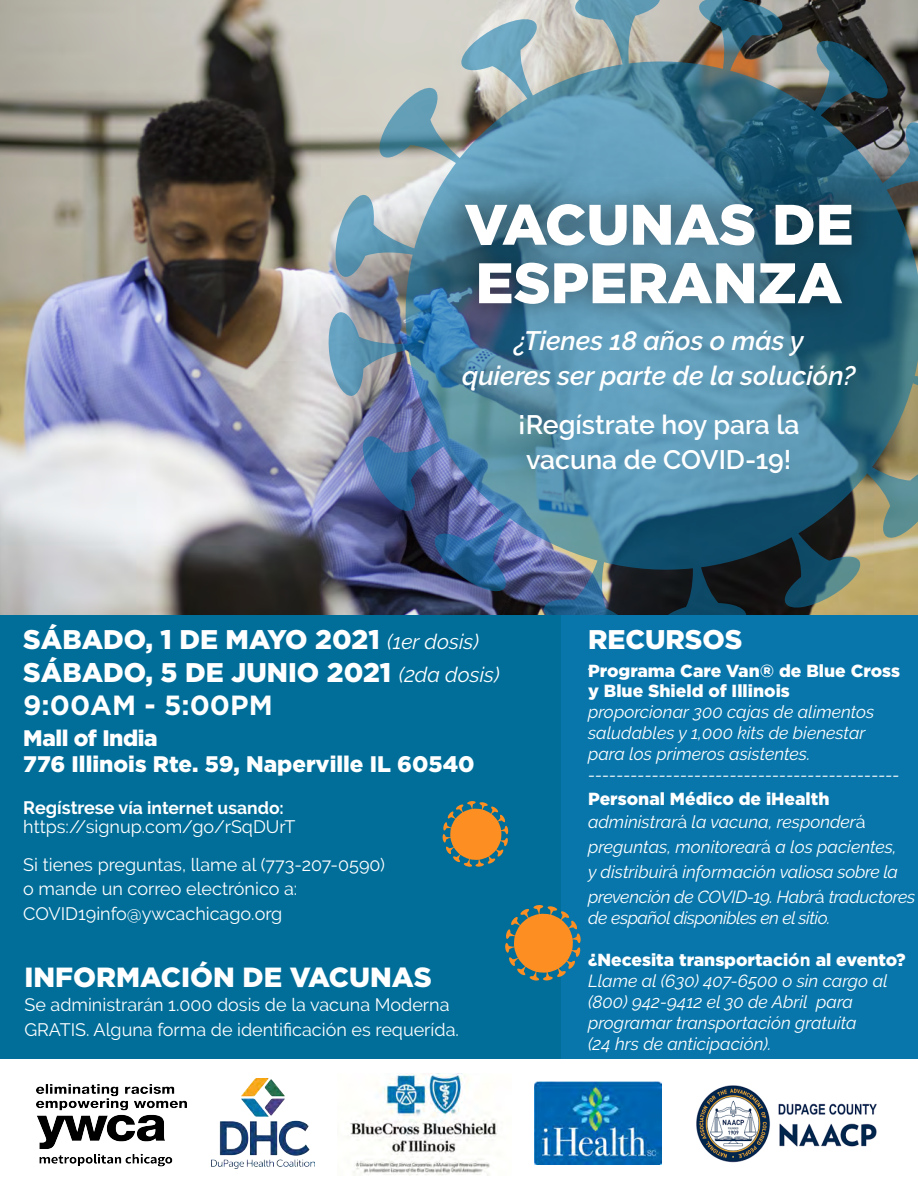
<style>
.page{position:relative;width:918px;height:1188px;background:#fff}
.page>*{position:absolute;margin:0;border:0;box-sizing:border-box;transform-origin:0 0}
.t1{font:900 57px/58.5px "Gotham";color:#fff}
.t2{font:900 27.75px "Gotham";color:#fff}
.t3{font:700 27.75px "Gotham";color:#fff}
.t4{font:900 27px/32.4px "Gotham";color:#fff}
.t5{font:italic 600 26.7px/34.5px "Raleway";color:#fff;text-align:center}
.t6{font:600 26.7px/34.5px "Raleway";color:#fff}
.t7{font:900 22.5px/25.5px "Gotham";color:#fff}
.t8{font:18px/24.8px "Raleway";color:#fff}
.t9{font:italic 17.55px/21px "Raleway";color:#fff}
.t10{font:900 17.55px/19.5px "Gotham";color:#fff}
.t11{font:italic 17.55px "Raleway";letter-spacing:-.03em;color:#fff}
.t12{font:700 17.55px "Raleway";color:#fff}
.s1{font-family:"Raleway";font-weight:400;font-style:italic;font-size:21px}
.s2{font-size:18px}
.s3{font-style:normal;font-size:18px}
.s4{font-weight:700}
</style>
<div class="page">
<img style="left:696px;top:1085px;width:181px;height:78px">
<img style="left:535px;top:1082px;width:126px;height:83px">
<img style="left:0;top:0;width:329px;height:615px">
<img style="left:329px;top:0;width:589px;height:615px">
<div style="left:0;top:615px;width:562px;height:444px;background:#006e99"></div>
<div style="left:561px;top:615px;width:357px;height:444px;background:#0876ab"></div>
<img style="left:37px;top:1084px;width:150px;height:83px">
<img style="left:212px;top:1079px;width:103px;height:89px">
<img style="left:404px;top:141px;width:511px;height:227px">
<img style="left:348px;top:1073px;width:150px;height:103px">
<svg style="left:505px;top:905px;width:76px;height:76px"></svg>
<svg style="left:442px;top:801px;width:66px;height:66px"></svg>
<h1 class="t1" style="left:464px;top:194px;width:391px">VACUNAS DE<br>ESPERANZA</h1>
<h3 class="t5" style="left:462px;top:324px;width:395px">¿Tienes 18 años o más y<br>quieres ser parte de la solución?</h3>
<h3 class="t6" style="left:518px;top:408px;width:283px">¡Regístrate hoy para la vacuna de COVID-19!</h3>
<h3 class="t4" style="left:23px;top:623px;width:478px">SÁBADO, 1 DE MAYO 2021 <span class="s1">(1er dosis)<br></span>SÁBADO, 5 DE JUNIO 2021 <span class="s1">(2da dosis)</span></h3>
<h2 class="t3" style="left:23px;top:689px;width:251px">9:00AM - 5:00PM</h2>
<p class="t7" style="left:23px;top:725px;width:453px">Mall of India<br>776 Illinois Rte. 59, Naperville IL 60540</p>
<p class="t12" style="left:23px;top:798px;width:262px"><span class="s2">Regístrese v</span>ía internet usando:</p>
<p class="t8" style="left:23px;top:808px;width:363px;line-height:37.5px">https://signup.com/go/rSqDUrT<br>Si tienes preguntas, llame al (773-207-0590)</p>
<p class="t8" style="left:23px;top:877px;width:276px">o mande un correo electrónico a:<br>COVID19info@ywcachicago.org</p>
<h2 class="t2" style="left:24px;top:961px;width:409px">INFORMACIÓN DE VACUNAS</h2>
<p class="t8" style="left:24px;top:993px;width:436px">Se administrarán 1.000 dosis de la vacuna Moderna<br>GRATIS. Alguna forma de identificación es requerída.</p>
<h3 class="t4" style="left:588px;top:623px;width:156px">RECURSOS</h3>
<p class="t10" style="left:588px;top:661px;width:313px"><sup>.</sup>Programa Care Van® de Blue Cross y Blue Shield of Illinois</p>
<p class="t9" style="left:588px;top:701px;width:313px">proporcionar 300 cajas de alimentos saludables y 1,000 kits de bienestar para los primeros asistentes. --------------------------------------------</p>
<p class="t10" style="left:588px;top:789px;width:243px">Personal Médico de iHealth</p>
<p class="t9" style="left:588px;top:810px;width:329px;line-height:24.8px">administrar<span class="s3">á</span> la vacuna, responder<span class="s3">á </span>preguntas, monitorear<span class="s3">á</span> a los pacientes,<br>y distribuir<span class="s3">á</span> información valiosa sobre la prevención de COVID-19. Habr<span class="s3">á</span> traductores</p>
<p class="t11" style="left:588px;top:907px;width:244px">de español disponibles en el sitio.</p>
<p class="t10" style="left:588px;top:949px;width:319px">¿Necesita transportaci<span class="s4">ón</span> al evento?</p>
<p class="t9" style="left:588px;top:970px;width:301px">Llame al (630) 407-6500 o sin cargo al (800) 942-9412 el 30 de Abril para programar transportación gratuita<br>(24 hrs de anticipación).</p>
</div>
